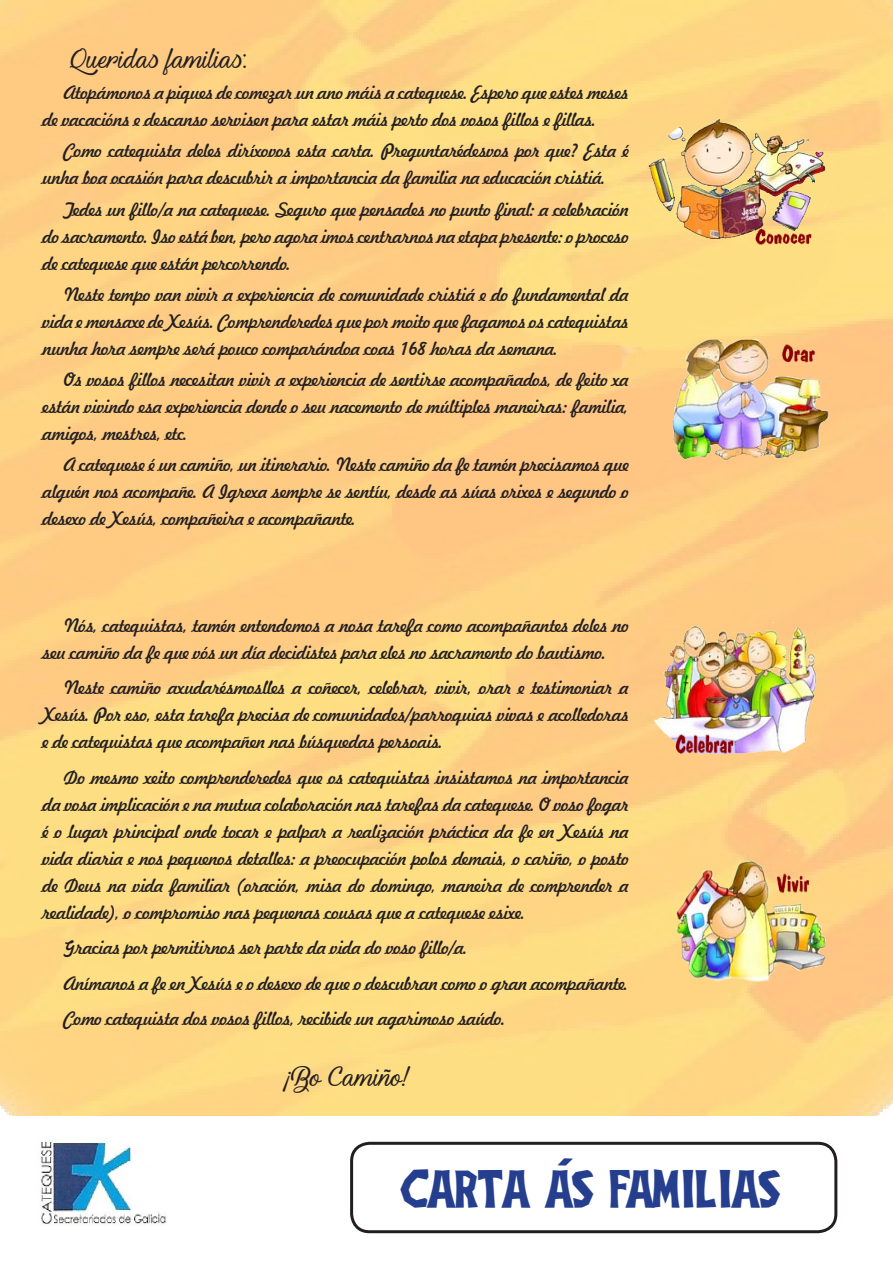
<style>
.page{position:relative;width:893px;height:1263px;background:#fff}
.page>*{position:absolute;margin:0;border:0;box-sizing:border-box;transform-origin:0 0}
.t1{font:46.5px "The Three Stooges Font";color:#253f8e}
.t2{font:28.5px "Youthand Beauty";color:#231f20}
.t3{font:18px/27px "Freehand 521 BT Regular C";letter-spacing:-.03em;color:#231f20;text-align:justify}
</style>
<div class="page">
<img style="left:643px;top:109px;width:190px;height:139px">
<img style="left:643px;top:611px;width:194px;height:149px">
<img style="left:645px;top:326px;width:194px;height:149px">
<img style="left:653px;top:843px;width:193px;height:149px">
<img style="left:41px;top:1142px;width:125px;height:82px">
<div style="left:350px;top:1142px;width:487px;height:91px;border:3px solid #231f20;border-radius:18px"></div>
<p class="t2" style="left:71px;top:41px;width:178px">Queridas familias:</p>
<p class="t3" style="left:43px;top:79px;width:588px;text-indent:21px">Atopámonos a piques de comezar un ano máis a catequese. Espero que estes meses de vacacións e descanso servisen para estar máis perto dos vosos fillos e fillas.</p>
<p class="t3" style="left:43px;top:137px;width:588px;text-indent:21px">Como catequista deles diríxovos esta carta. Preguntarédesvos por que? Esta é unha boa ocasión para descubrir a importancia da familia na educación cristiá.</p>
<p class="t3" style="left:43px;top:196px;width:588px;text-indent:21px">Tedes un fillo/a na catequese. Seguro que pensades no punto final: a celebración do sacramento. Iso está ben, pero agora imos centrarnos na etapa presente: o proceso de catequese que están percorrendo.</p>
<p class="t3" style="left:43px;top:281px;width:588px;text-indent:21px">Neste tempo van vivir a experiencia de comunidade cristiá e do fundamental da vida e mensaxe de Xesús. Comprenderedes que por moito que fagamos os catequistas nunha hora sempre será pouco comparándoa coas 168 horas da semana.</p>
<p class="t3" style="left:43px;top:366px;width:588px;text-indent:21px">Os vosos fillos necesitan vivir a experiencia de sentirse acompañados, de feito xa están vivindo esa experiencia dende o seu nacemento de múltiples maneiras: familia, amigos, mestres, etc.</p>
<p class="t3" style="left:43px;top:451px;width:588px;text-indent:21px">A catequese é un camiño, un itinerario. Neste camiño da fe tamén precisamos que alguén nos acompañe. A Igrexa sempre se sentíu, desde as súas orixes e segundo o desexo de Xesús, compañeira e acompañante.</p>
<p class="t3" style="left:43px;top:612px;width:588px;text-indent:21px">Nós, catequistas, tamén entendemos a nosa tarefa como acompañantes deles no seu camiño da fe que vós un día decidistes para eles no sacramento do bautismo.</p>
<p class="t3" style="left:43px;top:674px;width:588px;text-indent:21px">Neste camiño axudarésmoslles a coñecer, celebrar, vivir, orar e testimoniar a Xesús. Por eso, esta tarefa precisa de comunidades/parroquias vivas e acolledoras e de catequistas que acompañen nas búsquedas persoais.</p>
<p class="t3" style="left:43px;top:764px;width:588px;text-indent:21px">Do mesmo xeito comprenderedes que os catequistas insistamos na importancia da vosa implicación e na mutua colaboración nas tarefas da catequese. O voso fogar é o lugar principal onde tocar e palpar a realización práctica da fe en Xesús na vida diaria e nos pequenos detalles: a preocupación polos demais, o cariño, o posto de Deus na vida familiar (oración, misa do domingo, maneira de comprender a realidade), o compromiso nas pequenas cousas que a catequese esixe.</p>
<p class="t3" style="left:64px;top:934px;width:406px">Gracias por permitirnos ser parte da vida do voso fillo/a.</p>
<p class="t3" style="left:64px;top:970px;width:567px">Anímanos a fe en Xesús e o desexo de que o descubran como o gran acompañante.</p>
<p class="t3" style="left:64px;top:1005px;width:444px">Como catequista dos vosos fillos, recibide un agarimoso saúdo.</p>
<p class="t2" style="left:283px;top:1060px;width:129px">¡Bo Camiño!</p>
<p class="t1" style="left:404px;top:1155px;width:379px">CARTA ÁS FAMILIAS</p>
</div>
